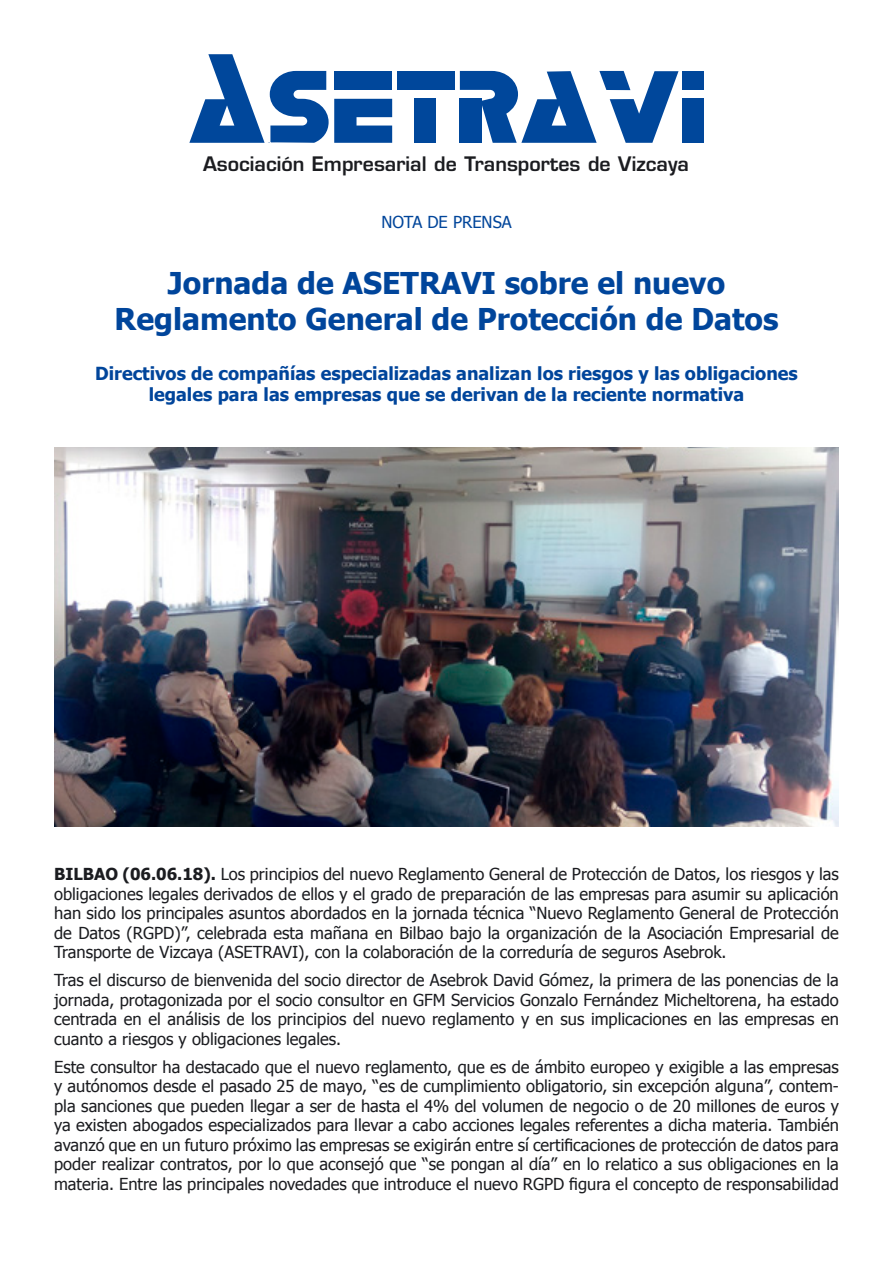
<style>
.page{position:relative;width:893px;height:1263px;background:#fff}
.page>*{position:absolute;margin:0;border:0;box-sizing:border-box;transform-origin:0 0}
.t1{font:700 30px/36px "Tahoma";color:#00459b;text-align:center}
.t2{font:600 19.5px "Eurostile";color:#1b1c20}
.t3{font:700 18px/21.6px "Tahoma";color:#00459b;text-align:center}
.t4{font:16.5px/19.5px "Tahoma";color:#1b1c20;text-align:justify}
.t5{font:16.5px "Tahoma";color:#00459a}
.s1{font-weight:700}
</style>
<div class="page">
<div style="left:397px;top:71px;width:58px;height:19px;background:#00479b"></div>
<div style="left:414px;top:99px;width:22px;height:44px;background:#00479b"></div>
<div style="left:682px;top:99px;width:22px;height:44px;background:#00479b"></div>
<div style="left:682px;top:71px;width:22px;height:19px;background:#00479b"></div>
<svg style="left:189px;top:54px;width:203px;height:89px"></svg>
<svg style="left:460px;top:71px;width:218px;height:72px"></svg>
<img style="left:54px;top:447px;width:785px;height:380px">
<p class="t2" style="left:203px;top:152px;width:487px">Asociación Empresarial de Transportes de Vizcaya</p>
<p class="t5" style="left:381px;top:211px;width:132px">NOTA DE PRENSA</p>
<h1 class="t1" style="left:115px;top:263px;width:665px">Jornada de ASETRAVI sobre el nuevo<br>Reglamento General de Protección de Datos</h1>
<p class="t3" style="left:95px;top:361px;width:704px">Directivos de compañías especializadas analizan los riesgos y las obligaciones legales para las empresas que se derivan de la reciente normativa</p>
<p class="t4" style="left:54px;top:863px;width:786px"><span class="s1">BILBAO (06.06.18).</span> Los principios del nuevo Reglamento General de Protección de Datos, los riesgos y las obligaciones legales derivados de ellos y el grado de preparación de las empresas para asumir su aplicación han sido los principales asuntos abordados en la jornada técnica “Nuevo Reglamento General de Protección de Datos (RGPD)”, celebrada esta mañana en Bilbao bajo la organización de la Asociación Empresarial de Transporte de Vizcaya (ASETRAVI), con la colaboración de la correduría de seguros Asebrok.</p>
<p class="t4" style="left:54px;top:969px;width:786px">Tras el discurso de bienvenida del socio director de Asebrok David Gómez, la primera de las ponencias de la jornada, protagonizada por el socio consultor en GFM Servicios Gonzalo Fernández Micheltorena, ha estado centrada en el análisis de los principios del nuevo reglamento y en sus implicaciones en las empresas en cuanto a riesgos y obligaciones legales.</p>
<p class="t4" style="left:54px;top:1056px;width:786px">Este consultor ha destacado que el nuevo reglamento, que es de ámbito europeo y exigible a las empresas y autónomos desde el pasado 25 de mayo, “es de cumplimiento obligatorio, sin excepción alguna”, contem&shy;pla sanciones que pueden llegar a ser de hasta el 4% del volumen de negocio o de 20 millones de euros y ya existen abogados especializados para llevar a cabo acciones legales referentes a dicha materia. También avanzó que en un futuro próximo las empresas se exigirán entre sí certificaciones de protección de datos para poder realizar contratos, por lo que aconsejó que “se pongan al día” en lo relatico a sus obligaciones en la materia. Entre las principales novedades que introduce el nuevo RGPD figura el concepto de responsabilidad</p>
</div>
